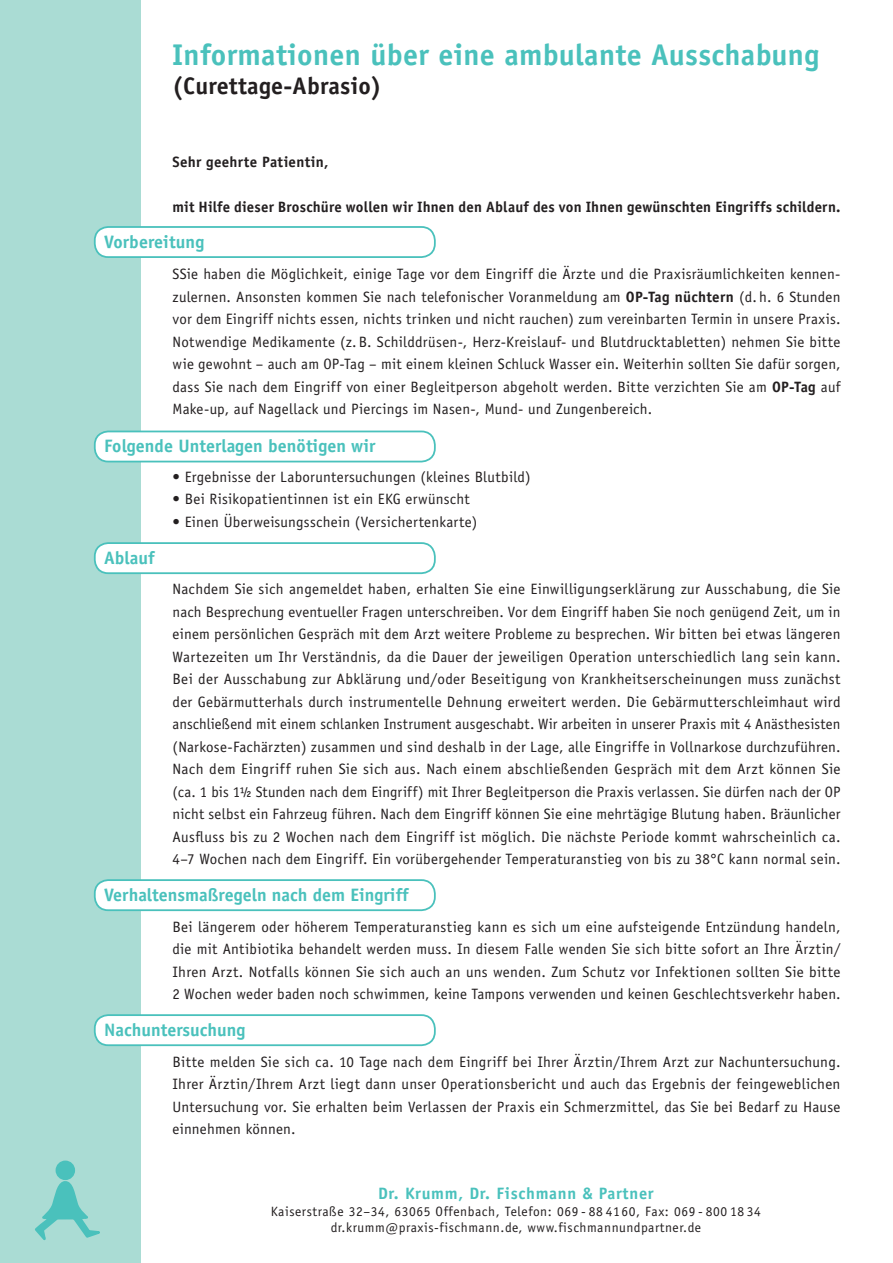
<style>
.page{position:relative;width:893px;height:1263px;background:#fff}
.page>*{position:absolute;margin:0;border:0;box-sizing:border-box;transform-origin:0 0}
.t1{font:700 30px "Officina Sans";letter-spacing:.01em;color:#4ac1bc}
.t2{font:700 24px "Officina Sans";letter-spacing:.01em;color:#231f20}
.t3{font:700 18px "Officina Sans";color:#4ac1bc}
.t4{font:700 16.5px "Officina Sans";letter-spacing:.04em;color:#4ac1bc}
.t5{font:15px/22.5px "Officina Sans";letter-spacing:.015em;color:#231f20;text-align:justify}
.t6{font:700 15px "Officina Sans";letter-spacing:.01em;color:#231f20}
.t7{font:13.5px/16.2px "Officina Sans";letter-spacing:.04em;color:#231f20;text-align:center}
.s1{font-weight:700}
</style>
<div class="page">
<div style="left:0;top:0;width:140px;height:1263px;background:#aadcd4"></div>
<svg style="left:35px;top:1160px;width:65px;height:81px"></svg>
<div style="left:95px;top:431px;width:340px;height:31px;background:#fff;border-radius:13px"></div>
<div style="left:94px;top:431px;width:342px;height:31px;border:2px solid #4ac1bc;border-radius:13px"></div>
<div style="left:95px;top:543px;width:340px;height:30px;background:#fff;border-radius:13px"></div>
<div style="left:94px;top:542px;width:342px;height:32px;border:2px solid #4ac1bc;border-radius:13px"></div>
<div style="left:95px;top:880px;width:340px;height:30px;background:#fff;border-radius:13px"></div>
<div style="left:94px;top:879px;width:342px;height:32px;border:2px solid #4ac1bc;border-radius:13px"></div>
<div style="left:95px;top:1015px;width:340px;height:30px;background:#fff;border-radius:13px"></div>
<div style="left:94px;top:1014px;width:342px;height:32px;border:2px solid #4ac1bc;border-radius:13px"></div>
<div style="left:95px;top:227px;width:340px;height:30px;background:#fff;border-radius:13px"></div>
<div style="left:94px;top:226px;width:342px;height:32px;border:2px solid #4ac1bc;border-radius:13px"></div>
<h1 class="t1" style="left:172px;top:36px;width:649px">Informationen über eine ambulante Ausschabung</h1>
<h2 class="t2" style="left:172px;top:71px;width:211px">(Curettage-Abrasio)</h2>
<p class="t6" style="left:173px;top:152px;width:157px">Sehr geehrte Patientin,</p>
<p class="t6" style="left:173px;top:197px;width:669px">mit Hilfe dieser Broschüre wollen wir Ihnen den Ablauf des von Ihnen gewünschten Eingriffs schildern.</p>
<p class="t3" style="left:104px;top:230px;width:102px">Vorbereitung</p>
<p class="t5" style="left:173px;top:263px;width:669px">SSie haben die Möglichkeit, einige Tage vor dem Eingriff die Ärzte und die Praxisräumlichkeiten kennen&shy;zulernen. Ansonsten kommen Sie nach telefonischer Voranmeldung am <span class="s1">OP-Tag nüchtern</span> (d. h. 6 Stunden vor dem Eingriff nichts essen, nichts trinken und nicht rauchen) zum vereinbarten Termin in unsere Praxis.<br>Notwendige Medikamente (z. B. Schilddrüsen-, Herz-Kreislauf- und Blutdrucktabletten) nehmen Sie bitte wie gewohnt – auch am OP-Tag – mit einem kleinen Schluck Wasser ein. Weiterhin sollten Sie dafür sorgen, dass Sie nach dem Eingriff von einer Begleitperson abgeholt werden. Bitte verzichten Sie am <span class="s1">OP-Tag</span> auf Make-up, auf Nagellack und Piercings im Nasen-, Mund- und Zungenbereich.</p>
<p class="t3" style="left:104px;top:435px;width:273px">Folgende Unterlagen benötigen wir</p>
<p class="t3" style="left:104px;top:546px;width:52px">Ablauf</p>
<p class="t5" style="left:173px;top:465px;width:360px">• Ergebnisse der Laboruntersuchungen (kleines Blutbild)</p>
<p class="t5" style="left:173px;top:488px;width:299px">• Bei Risikopatientinnen ist ein EKG erwünscht</p>
<p class="t5" style="left:173px;top:510px;width:306px">• Einen Überweisungsschein (Versichertenkarte)</p>
<p class="t5" style="left:173px;top:578px;width:670px">Nachdem Sie sich angemeldet haben, erhalten Sie eine Einwilligungserklärung zur Ausschabung, die Sie nach Besprechung eventueller Fragen unterschreiben. Vor dem Eingriff haben Sie noch genügend Zeit, um in einem persönlichen Gespräch mit dem Arzt weitere Probleme zu besprechen. Wir bitten bei etwas längeren Wartezeiten um Ihr Verständnis, da die Dauer der jeweiligen Operation unterschiedlich lang sein kann.<br>Bei der Ausschabung zur Abklärung und/oder Beseitigung von Krankheitserscheinungen muss zunächst der Gebärmutterhals durch instrumentelle Dehnung erweitert werden. Die Gebärmutterschleimhaut wird anschließend mit einem schlanken Instrument ausgeschabt. Wir arbeiten in unserer Praxis mit 4 Anästhesisten (Narkose-Fachärzten) zusammen und sind deshalb in der Lage, alle Eingriffe in Vollnarkose durchzuführen.<br>Nach dem Eingriff ruhen Sie sich aus. Nach einem abschließenden Gespräch mit dem Arzt können Sie (ca. 1 bis 1½ Stunden nach dem Eingriff) mit Ihrer Begleitperson die Praxis verlassen. Sie dürfen nach der OP nicht selbst ein Fahrzeug führen. Nach dem Eingriff können Sie eine mehrtägige Blutung haben. Bräunlicher Ausfluss bis zu 2 Wochen nach dem Eingriff ist möglich. Die nächste Periode kommt wahrscheinlich ca.<br>4–7 Wochen nach dem Eingriff. Ein vorübergehender Temperaturanstieg von bis zu 38°C kann normal sein.</p>
<p class="t3" style="left:104px;top:883px;width:306px">Verhaltensmaßregeln nach dem Eingriff</p>
<p class="t5" style="left:173px;top:915px;width:670px">Bei längerem oder höherem Temperaturanstieg kann es sich um eine aufsteigende Entzündung handeln, die mit Antibiotika behandelt werden muss. In diesem Falle wenden Sie sich bitte sofort an Ihre Ärztin/ Ihren Arzt. Notfalls können Sie sich auch an uns wenden. Zum Schutz vor Infektionen sollten Sie bitte 2 Wochen weder baden noch schwimmen, keine Tampons verwenden und keinen Geschlechtsverkehr haben.</p>
<p class="t3" style="left:104px;top:1018px;width:143px">Nachuntersuchung</p>
<p class="t5" style="left:173px;top:1050px;width:669px">Bitte melden Sie sich ca. 10 Tage nach dem Eingriff bei Ihrer Ärztin/Ihrem Arzt zur Nachuntersuchung.<br>Ihrer Ärztin/Ihrem Arzt liegt dann unser Operationsbericht und auch das Ergebnis der feingeweblichen Untersuchung vor. Sie erhalten beim Verlassen der Praxis ein Schmerzmittel, das Sie bei Bedarf zu Hause einnehmen können.</p>
<p class="t4" style="left:378px;top:1183px;width:277px">Dr. Krumm, Dr. Fischmann &amp; Partner</p>
<p class="t7" style="left:271px;top:1203px;width:492px">Kaiserstraße 32–34, 63065 Offenbach, Telefon: 069 - 88 4160, Fax: 069 - 800 18 34 dr.krumm@praxis-fischmann.de, www.fischmannundpartner.de</p>
</div>
